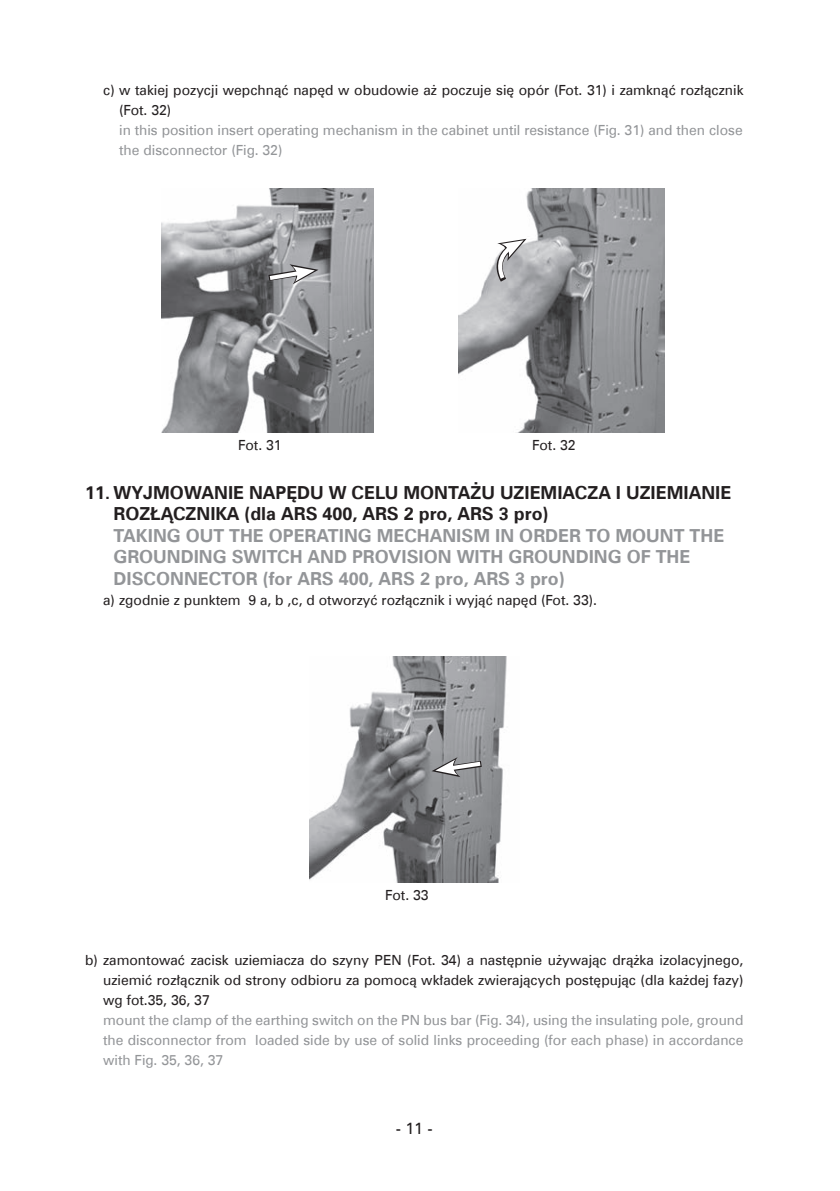
<style>
.page{position:relative;width:840px;height:1191px;background:#fff}
.page>*{position:absolute;margin:0;border:0;box-sizing:border-box;transform-origin:0 0}
.t1{font:700 18px/21.6px "Zurich EU";color:#939598}
.t2{font:700 18px/21.6px "Zurich EU";color:#231f20}
.t3{font:16px "Zurich EU";color:#231f20}
.t4{font:14px/20px "Zurich EU";color:#231f20}
.t5{font:14px/20px "Zurich EU";color:#939598}
</style>
<div class="page">
<img style="left:309px;top:656px;width:198px;height:226px">
<svg style="left:431px;top:757px;width:57px;height:20px"></svg>
<img style="left:161px;top:189px;width:212px;height:244px">
<img style="left:458px;top:189px;width:206px;height:244px">
<svg style="left:491px;top:239px;width:35px;height:49px"></svg>
<svg style="left:262px;top:264px;width:56px;height:21px"></svg>
<p class="t4" style="left:119px;top:80px;width:625px;text-indent:-16px">c) w takiej pozycji wepchnąć napęd w obudowie aż poczuje się opór (Fot. 31) i zamknąć rozłącznik (Fot. 32)</p>
<p class="t5" style="left:119px;top:120px;width:624px">in this position insert operating mechanism in the cabinet until resistance (Fig. 31) and then close the disconnector (Fig. 32)</p>
<p class="t4" style="left:238px;top:435px;width:45px">Fot. 31</p>
<p class="t4" style="left:532px;top:435px;width:45px">Fot. 32</p>
<p class="t2" style="left:113px;top:481px;width:619px;text-indent:-28px">11. WYJMOWANIE NAPĘDU W CELU MONTAŻU UZIEMIACZA I UZIEMIANIE<br>ROZŁĄCZNIKA (dla ARS 400, ARS 2 pro, ARS 3 pro)</p>
<p class="t1" style="left:113px;top:524px;width:611px">TAKING OUT THE OPERATING MECHANISM IN ORDER TO MOUNT THE<br>GROUNDING SWITCH AND PROVISION WITH GROUNDING OF THE<br>DISCONNECTOR (for ARS 400, ARS 2 pro, ARS 3 pro)</p>
<p class="t4" style="left:103px;top:590px;width:495px">a) zgodnie z punktem 9 a, b ,c, d otworzyć rozłącznik i wyjąć napęd (Fot. 33).</p>
<p class="t4" style="left:385px;top:885px;width:45px">Fot. 33</p>
<p class="t4" style="left:103px;top:950px;width:641px;text-align:justify;text-indent:-18px">b) zamontować zacisk uziemiacza do szyny PEN (Fot. 34) a następnie używając drążka izolacyjnego, uziemić rozłącznik od strony odbioru za pomocą wkładek zwierających postępując (dla każdej fazy) wg fot.35, 36, 37</p>
<p class="t5" style="left:103px;top:1010px;width:641px;text-align:justify">mount the clamp of the earthing switch on the PN bus bar (Fig. 34), using the insulating pole, ground the disconnector from loaded side by use of solid links proceeding (for each phase) in accordance with Fig. 35, 36, 37</p>
<p class="t3" style="left:395px;top:1118px;width:39px">- 11 -</p>
</div>
